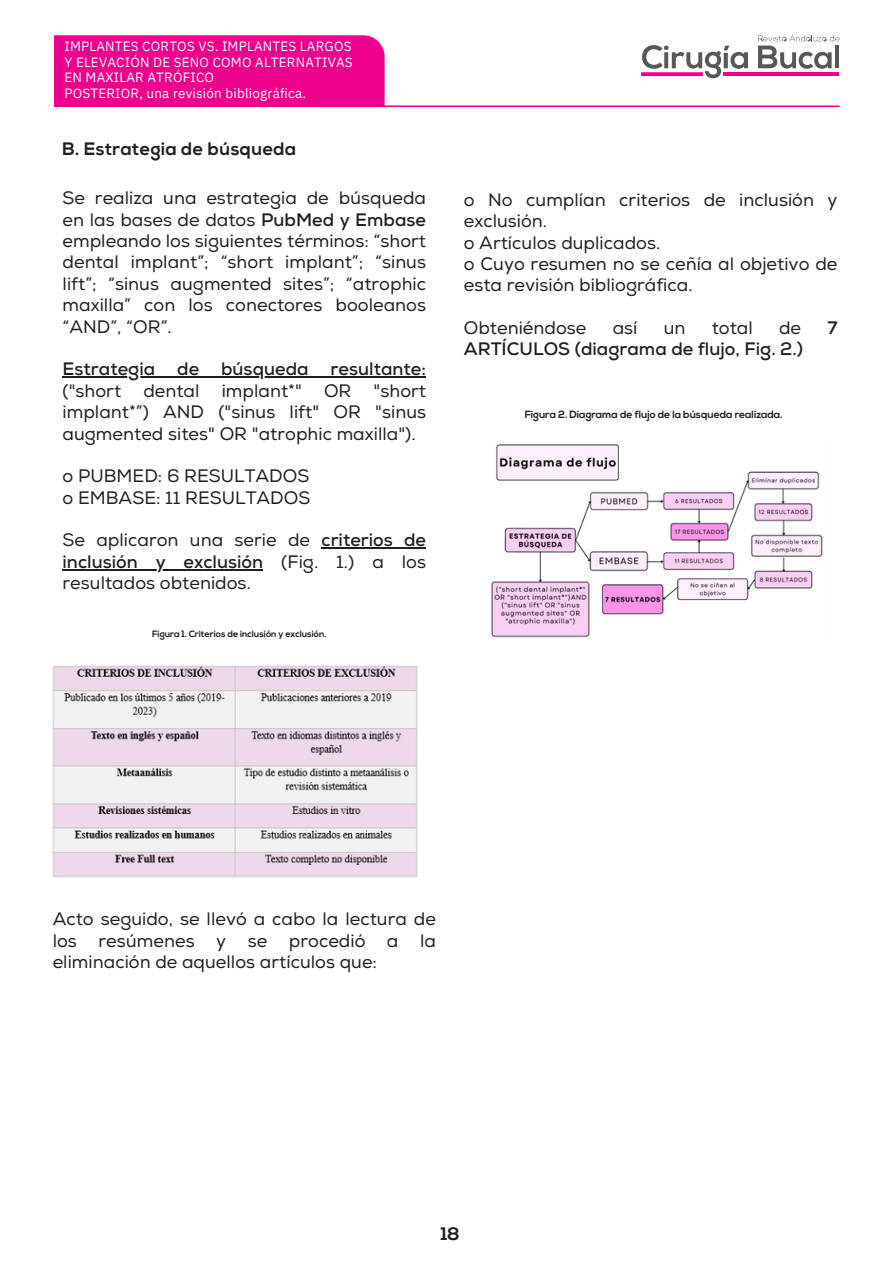
<style>
.page{position:relative;width:894px;height:1264px;background:#fff}
.page>*{position:absolute;margin:0;border:0;box-sizing:border-box;transform-origin:0 0}
.t1{font:18px/21.3px "Nexa";color:#231f20;text-align:justify}
.t2{font:700 18px "Nexa";color:#231f20}
.t3{font:700 18px "Nexa";letter-spacing:.025em;color:#231f20}
.t4{font:13.35px/15.6px "IBM Plex Sans";letter-spacing:.015em;color:#fff}
.t5{font:700 10.5px "Nexa";letter-spacing:-.005em;color:#231f20}
.t6{font:700 9.15px "Nexa";letter-spacing:-.005em;color:#231f20}
.s1{font-weight:700}
</style>
<div class="page">
<hr style="left:63px;top:376px;width:363px;height:1px;background:#231f20">
<hr style="left:321px;top:547px;width:105px;height:1px;background:#231f20">
<hr style="left:63px;top:569px;width:200px;height:1px;background:#231f20">
<img style="left:52px;top:665px;width:366px;height:213px">
<img style="left:491px;top:444px;width:332px;height:194px">
<svg style="left:642px;top:45px;width:105px;height:33px"></svg>
<svg style="left:758px;top:35px;width:81px;height:34px"></svg>
<svg style="left:641px;top:72px;width:61px;height:4px"></svg>
<hr style="left:723px;top:72px;width:115px;height:4px;background:#ec008c">
<div style="left:54px;top:35px;width:330px;height:70px;background:#ec008c"></div>
<hr style="left:54px;top:105px;width:785px;height:2px;background:#ec008c">
<p class="t4" style="left:64px;top:38px;width:290px">IMPLANTES CORTOS VS. IMPLANTES LARGOS Y ELEVACIÓN DE SENO COMO ALTERNATIVAS EN MAXILAR ATRÓFICO<br>POSTERIOR, una revisión bibliográfica.</p>
<h3 class="t3" style="left:63px;top:142px;width:235px">B. Estrategia de búsqueda</h3>
<h1 class="t1" style="left:63px;top:188px;width:365px">Se realiza una estrategia de búsqueda en las bases de datos <span class="s1">PubMed y Embase </span>empleando los siguientes términos: “short dental implant”; “short implant”; “sinus lift”; “sinus augmented sites”; “atrophic maxilla” con los conectores booleanos “AND”, “OR”.</h1>
<h2 class="t1" style="left:63px;top:359px;width:365px"><span class="s1">Estrategia de búsqueda resultante: </span>("short dental implant*" OR "short implant*”) AND ("sinus lift" OR "sinus augmented sites" OR "atrophic maxilla").</h2>
<h2 class="t1" style="left:63px;top:466px;width:249px">o PUBMED: 6 RESULTADOS o EMBASE: 11 RESULTADOS</h2>
<h2 class="t1" style="left:63px;top:530px;width:365px">Se aplicaron una serie de <span class="s1">criterios de</span></h2>
<h2 class="t1" style="left:63px;top:551px;width:365px"><span class="s1">inclusión y exclusión</span> (Fig. 1.) a los resultados obtenidos.</h2>
<h2 class="t6" style="left:152px;top:630px;width:176px">Figura 1. Criterios de inclusión y exclusión.</h2>
<h2 class="t1" style="left:463px;top:189px;width:375px;text-align:left">o No cumplían criterios de inclusión y exclusión.<br>o Artículos duplicados.<br>o Cuyo resumen no se ceñía al objetivo de esta revisión bibliográfica.</h2>
<p class="t1" style="left:463px;top:318px;width:124px">Obteniéndose</p>
<p class="t1" style="left:612px;top:318px;width:26px">así</p>
<p class="t1" style="left:663px;top:318px;width:23px">un</p>
<p class="t1" style="left:711px;top:318px;width:43px">total</p>
<p class="t1" style="left:778px;top:318px;width:24px">de</p>
<p class="t2" style="left:827px;top:317px;width:12px">7</p>
<p class="t2" style="left:463px;top:338px;width:341px">ARTÍCULOS (diagrama de flujo, Fig. 2.)</p>
<p class="t5" style="left:524px;top:410px;width:259px">Figura 2. Diagrama de flujo de la búsqueda realizada.</p>
<p class="t1" style="left:53px;top:909px;width:384px">Acto seguido, se llevó a cabo la lectura de los resúmenes y se procedió a la eliminación de aquellos artículos que:</p>
<p class="t3" style="left:440px;top:1226px;width:20px">18</p>
</div>
